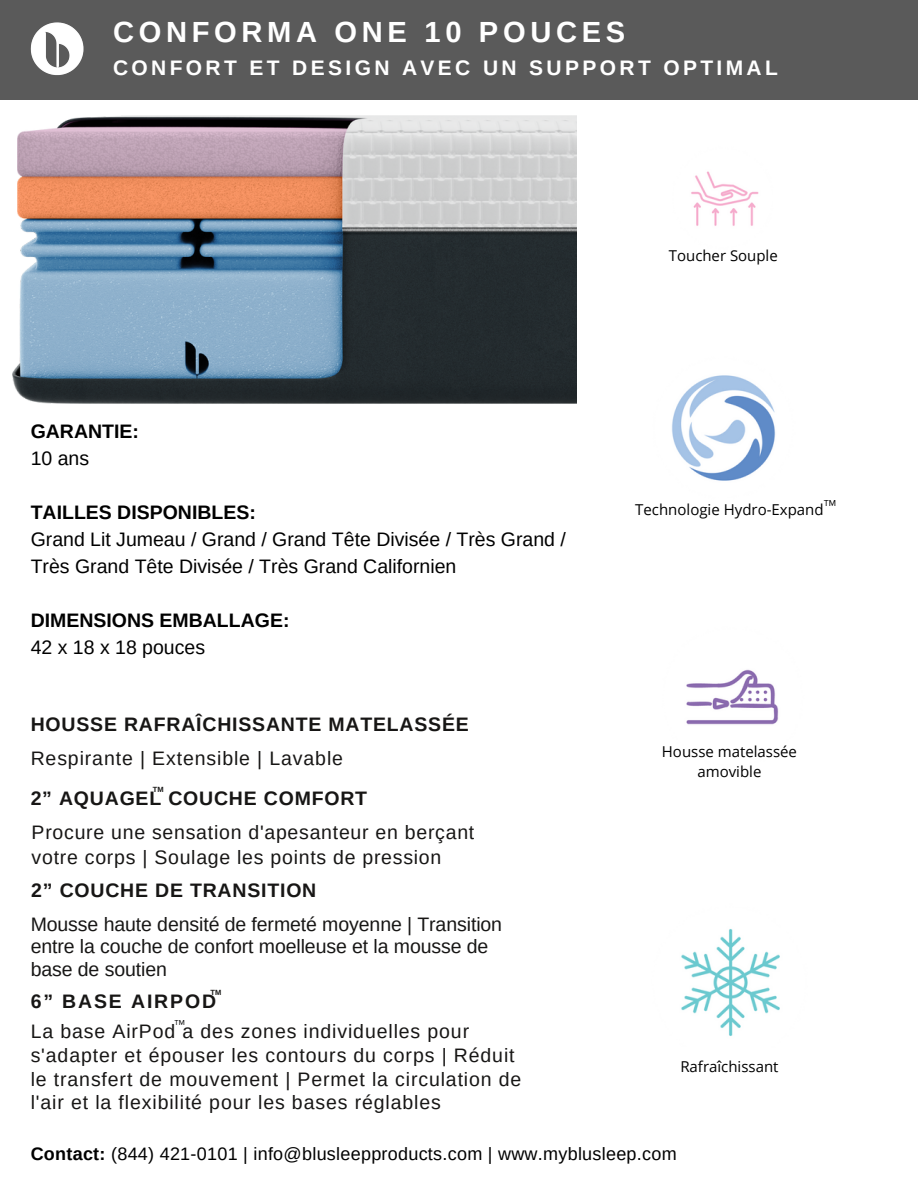
<style>
.page{position:relative;width:918px;height:1188px;background:#fff}
.page>*{position:absolute;margin:0;border:0;box-sizing:border-box;transform-origin:0 0}
.t1{font:700 29.1px "Arimo";letter-spacing:.16em;color:#fff}
.t2{font:700 21px "Arimo";letter-spacing:.16em;color:#fff}
.t3{font:19.5px/23.7px "Arimo";letter-spacing:.045em;color:#171615}
.t4{font:19.5px/27px "Arimo";color:#000}
.t5{font:19.5px/22.5px "Arimo";letter-spacing:-.005em;color:#171615}
.t6{font:700 19.5px "Arimo";letter-spacing:.04em;color:#171615}
.t7{font:700 19.5px/27px "Arimo";color:#000}
.t8{font:700 19.5px "Arimo";letter-spacing:.095em;color:#171615}
.t9{font:18px "Arimo";letter-spacing:.015em;color:#000}
.t10{font:15px/20.2px "Open Sans";color:#000;text-align:center}
.t11{font:9px "Proxima Nova";color:#000}
.t12{font:700 7.5px "Arimo";color:#171615}
.t13{font:7.5px "Proxima Nova";color:#000}
.s1{font-weight:400}
.s2{font-weight:700}
</style>
<div class="page">
<div style="left:0;top:0;width:918px;height:99px;background:#5a5a5a"></div>
<img style="left:31px;top:23px;width:53px;height:53px">
<img style="left:686px;top:669px;width:93px;height:56px">
<img style="left:681px;top:929px;width:99px;height:107px">
<img style="left:672px;top:375px;width:104px;height:106px">
<img style="left:691px;top:171px;width:68px;height:55px">
<img style="left:12px;top:115px;width:565px;height:288px">
<h1 class="t1" style="left:113px;top:16px;width:514px">CONFORMA ONE 10 POUCES</h1>
<h1 class="t2" style="left:113px;top:56px;width:666px">CONFORT ET DESIGN AVEC UN SUPPORT OPTIMAL</h1>
<h6 class="t7" style="left:31px;top:418px;width:110px">GARANTIE:<br><span class="s1">10 ans</span></h6>
<h1 class="t4" style="left:31px;top:499px;width:537px"><span class="s2">TAILLES DISPONIBLES:<br></span>Grand Lit Jumeau / Grand / Grand Tête Divisée / Très Grand /<br>Très Grand Tête Divisée / Très Grand Californien</h1>
<h2 class="t7" style="left:31px;top:607px;width:260px">DIMENSIONS EMBALLAGE:<br><span class="s1">42 x 18 x 18 pouces</span></h2>
<h4 class="t6" style="left:31px;top:713px;width:440px">HOUSSE RAFRAÎCHISSANTE MATELASSÉE</h4>
<p class="t3" style="left:31px;top:747px;width:314px">Respirante | Extensible | Lavable</p>
<h3 class="t12" style="left:153px;top:785px;width:12px">TM</h3>
<h4 class="t6" style="left:31px;top:787px;width:338px">2” AQUAGEL COUCHE COMFORT</h4>
<p class="t3" style="left:32px;top:820px;width:444px;line-height:24.8px">Procure une sensation d'apesanteur en berçant votre corps | Soulage les points de pression</p>
<p class="t6" style="left:31px;top:879px;width:287px">2” COUCHE DE TRANSITION</p>
<h5 class="t5" style="left:31px;top:913px;width:473px">Mousse haute densité de fermeté moyenne | Transition entre la couche de confort moelleuse et la mousse de base de soutien</h5>
<h4 class="t12" style="left:210px;top:988px;width:12px">TM</h4>
<h4 class="t8" style="left:31px;top:990px;width:187px">6” BASE AIRPOD</h4>
<p class="t13" style="left:175px;top:1018px;width:12px">TM</p>
<h2 class="t3" style="left:31px;top:1020px;width:492px">La base AirPod a des zones individuelles pour s'adapter et épouser les contours du corps | Réduit le transfert de mouvement | Permet la circulation de l'air et la flexibilité pour les bases réglables</h2>
<h1 class="t10" style="left:669px;top:245px;width:110px">Toucher Souple</h1>
<h1 class="t11" style="left:824px;top:498px;width:14px">TM</h1>
<h2 class="t10" style="left:635px;top:499px;width:190px">Technologie Hydro-Expand</h2>
<h6 class="t10" style="left:662px;top:741px;width:137px">Housse matelassée amovible</h6>
<p class="t10" style="left:680px;top:1057px;width:100px">Rafraîchissant</p>
<h2 class="t9" style="left:31px;top:1144px;width:648px"><span class="s2">Contact:</span> (844) 421-0101 | info@blusleepproducts.com | www.myblusleep.com</h2>
</div>
